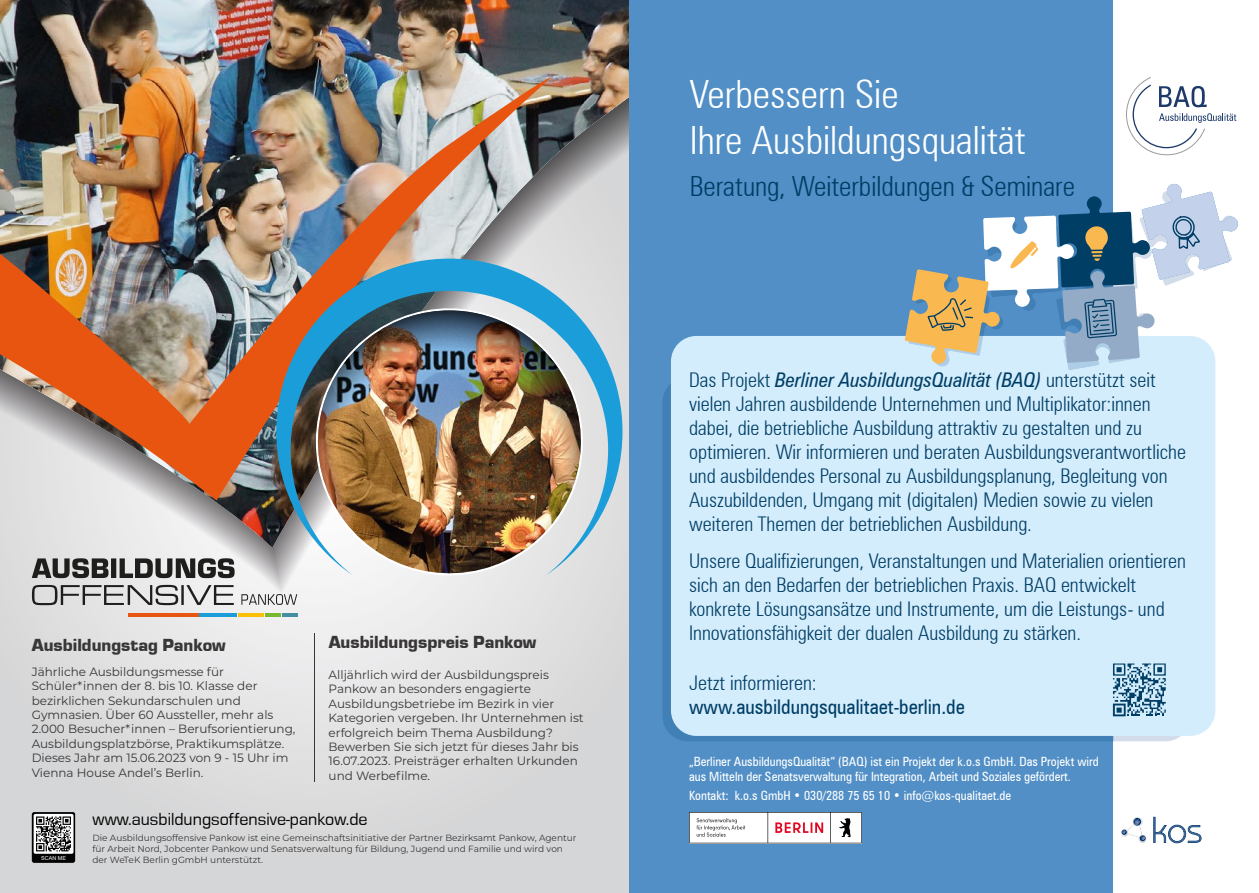
<style>
.page{position:relative;width:1259px;height:893px;background:#fff}
.page>*{position:absolute;margin:0;border:0;box-sizing:border-box;transform-origin:0 0}
.t1{font:300 condensed 39px/46.8px "Zurich BT";color:#fff}
.t2{font:300 condensed 27.75px "Zurich BT";color:#003e66}
.t3{font:300 condensed 20.25px/24px "Zurich BT";color:#003e66}
.t4{font:condensed 20.25px "Zurich BT";color:#003e66}
.t5{font:18.15px "Eurostile Black URW";color:#383637}
.t6{font:18px "Eurostile URW";color:#000}
.t7{font:condensed 12.75px/15.3px "Zurich BT";color:#fff}
.t8{font:12px/14.4px "Montserrat";color:#383637}
.t9{font:9px/10.8px "Montserrat";color:#383637}
.t10{font:5.4px "Arial";color:#fff}
.s1{font-weight:400;font-style:italic}
.s2{font-weight:300}
</style>
<div class="page">
<svg style="left:0;top:605px;width:629px;height:288px;background:#dcdcdd"></svg>
<hr style="left:128px;top:613px;width:70px;height:4px;background:#e85511">
<hr style="left:199px;top:613px;width:38px;height:4px;background:#1b9dd9">
<hr style="left:238px;top:613px;width:26px;height:4px;background:#fcbf05">
<hr style="left:265px;top:613px;width:16px;height:4px;background:#76b82f">
<hr style="left:282px;top:613px;width:15px;height:4px;background:#42909f">
<hr style="left:314px;top:633px;width:1px;height:148px;background:#383637">
<svg style="left:32px;top:812px;width:43px;height:51px"></svg>
<img style="left:0;top:0;width:629px;height:605px">
<div style="left:629px;top:0;width:484px;height:893px;background:#518fc6"></div>
<svg style="left:1153px;top:817px;width:48px;height:26px"></svg>
<svg style="left:1121px;top:818px;width:25px;height:25px"></svg>
<svg style="left:1113px;top:736px;width:68px;height:5px"></svg>
<div style="left:663px;top:384px;width:450px;height:357px;background:#4180b6"></div>
<div style="left:671px;top:336px;width:544px;height:400px;background:#d4edfc;border-radius:26px"></div>
<svg style="left:1126px;top:77px;width:110px;height:78px"></svg>
<svg style="left:689px;top:812px;width:172px;height:31px;background:#e8dee0"></svg>
<svg style="left:1112px;top:663px;width:54px;height:54px"></svg>
<svg style="left:904px;top:183px;width:334px;height:187px"></svg>
<img style="left:1113px;top:663px;width:52px;height:31px">
<p class="t5" style="left:32px;top:634px;width:195px">Ausbildungstag Pankow</p>
<p class="t8" style="left:32px;top:664px;width:265px">Jährliche Ausbildungsmesse für Schüler*innen der 8. bis 10. Klasse der bezirklichen Sekundarschulen und Gymnasien. Über 60 Aussteller, mehr als 2.000 Besucher*innen – Berufsorientierung, Ausbildungsplatzbörse, Praktikumsplätze.<br>Dieses Jahr am 15.06.2023 von 9 - 15 Uhr im Vienna House Andel’s Berlin.</p>
<p class="t5" style="left:329px;top:631px;width:209px">Ausbildungspreis Pankow</p>
<p class="t8" style="left:328px;top:667px;width:257px">Alljährlich wird der Ausbildungspreis Pankow an besonders engagierte Ausbildungsbetriebe im Bezirk in vier Kategorien vergeben. Ihr Unternehmen ist erfolgreich beim Thema Ausbildung?<br>Bewerben Sie sich jetzt für dieses Jahr bis 16.07.2023. Preisträger erhalten Urkunden und Werbefilme.</p>
<p class="t10" style="left:41px;top:855px;width:26px">SCAN ME</p>
<p class="t6" style="left:93px;top:808px;width:276px">www.ausbildungsoffensive-pankow.de</p>
<p class="t9" style="left:92px;top:832px;width:485px">Die Ausbildungsoffensive Pankow ist eine Gemeinschaftsinitiative der Partner Bezirksamt Pankow, Agentur für Arbeit Nord, Jobcenter Pankow und Senatsverwaltung für Bildung, Jugend und Familie und wird von der WeTeK Berlin gGmbH unterstützt.</p>
<h1 class="t1" style="left:690px;top:70px;width:337px">Verbessern Sie<br>Ihre Ausbildungsqualität</h1>
<h2 class="t2" style="left:690px;top:169px;width:387px">Beratung, Weiterbildungen &amp; Seminare</h2>
<p class="t3" style="left:689px;top:368px;width:498px">Das Projekt <span class="s1">Berliner AusbildungsQualität (BAQ)</span> unterstützt seit vielen Jahren ausbildende Unternehmen und Multiplikator:innen dabei, die betriebliche Ausbildung attraktiv zu gestalten und zu optimieren. Wir infor mieren und beraten Ausbildungsverantwortliche und ausbildendes Personal zu Ausbildungsplanung, Begleitung von Auszubildenden, Umgang mit (digitalen) Medien sowie zu vielen weiteren Themen der betrieblichen Ausbildung.</p>
<p class="t3" style="left:689px;top:549px;width:498px">Unsere Qualifizierungen, Veranstaltungen und Materialien orientieren sich an den Bedarfen der betrieblichen Praxis. BAQ entwickelt konkrete Lösungsansätze und Instrumente, um die Leistungs- und Innovationsfähigkeit der dualen Ausbildung zu stärken.</p>
<p class="t3" style="left:689px;top:670px;width:129px">Jetzt informieren:</p>
<p class="t4" style="left:689px;top:694px;width:277px">www.ausbildungsqualitaet-berlin.de</p>
<p class="t7" style="left:689px;top:753px;width:411px">„Berliner AusbildungsQualität“ (BAQ) ist ein Projekt der k.o.s GmbH. Das Projekt wird aus Mitteln der Senatsverwaltung für Integration, Arbeit und Soziales gefördert.</p>
<p class="t7" style="left:689px;top:788px;width:324px">Kontakt: k.o.s GmbH <span class="s2">•</span> 030/288 75 65 10 <span class="s2">•</span> info@kos-qualitaet.de</p>
</div>
